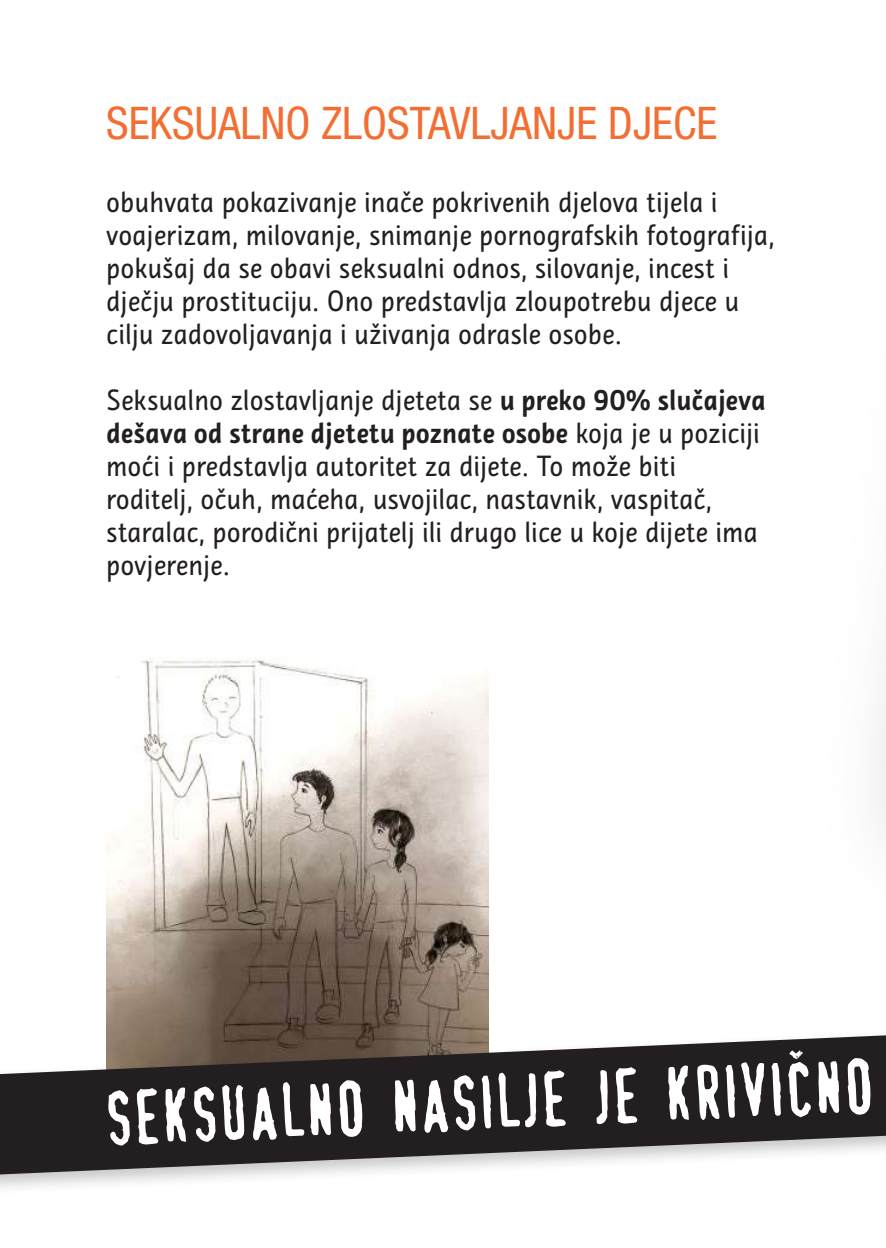
<style>
.page{position:relative;width:886px;height:1248px;background:#fff}
.page>*{position:absolute;margin:0;border:0;box-sizing:border-box;transform-origin:0 0}
.t1{font:80.5px "Swede Trauma";color:#fff}
.t2{font:condensed 45px "Helvetica Neue LT Pro";color:#f26e32}
.t3{font:27.5px/33px "Influ BG";color:#231f20}
.s1{font-weight:700}
</style>
<div class="page">
<img style="left:106px;top:657px;width:383px;height:331px">
<div style="left:0;top:988px;width:886px;height:207px;background:#231f20;opacity:.25"></div>
<svg style="left:0;top:1035px;width:886px;height:139px;background:#514c4c"></svg>
<svg style="left:789px;top:1050px;width:14px;height:9px"></svg>
<h2 class="t2" style="left:106px;top:96px;width:612px">SEKSUALNO ZLOSTAVLJANJE DJECE</h2>
<p class="t3" style="left:106px;top:184px;width:670px">obuhvata pokazivanje inače pokrivenih djelova tijela i voajerizam, milovanje, snimanje pornografskih fotografija, pokušaj da se obavi seksualni odnos, silovanje, incest i dječju prostituciju. Ono predstavlja zloupotrebu djece u cilju zadovoljavanja i uživanja odrasle osobe.</p>
<p class="t3" style="left:106px;top:382px;width:661px">Seksualno zlostavljanje djeteta se <span class="s1">u preko 90% slučajeva dešava od strane djetetu poznate osobe</span> koja je u poziciji moći i predstavlja autoritet za dijete. To može biti roditelj, očuh, maćeha, usvojilac, nastavnik, vaspitač, staralac, porodični prijatelj ili drugo lice u koje dijete ima povjerenje.</p>
<h1 class="t1" style="left:106px;top:1083px;width:768px;rotate:-2deg">SEKSUALNO NASILJE JE KRIVICNO</h1>
</div>
